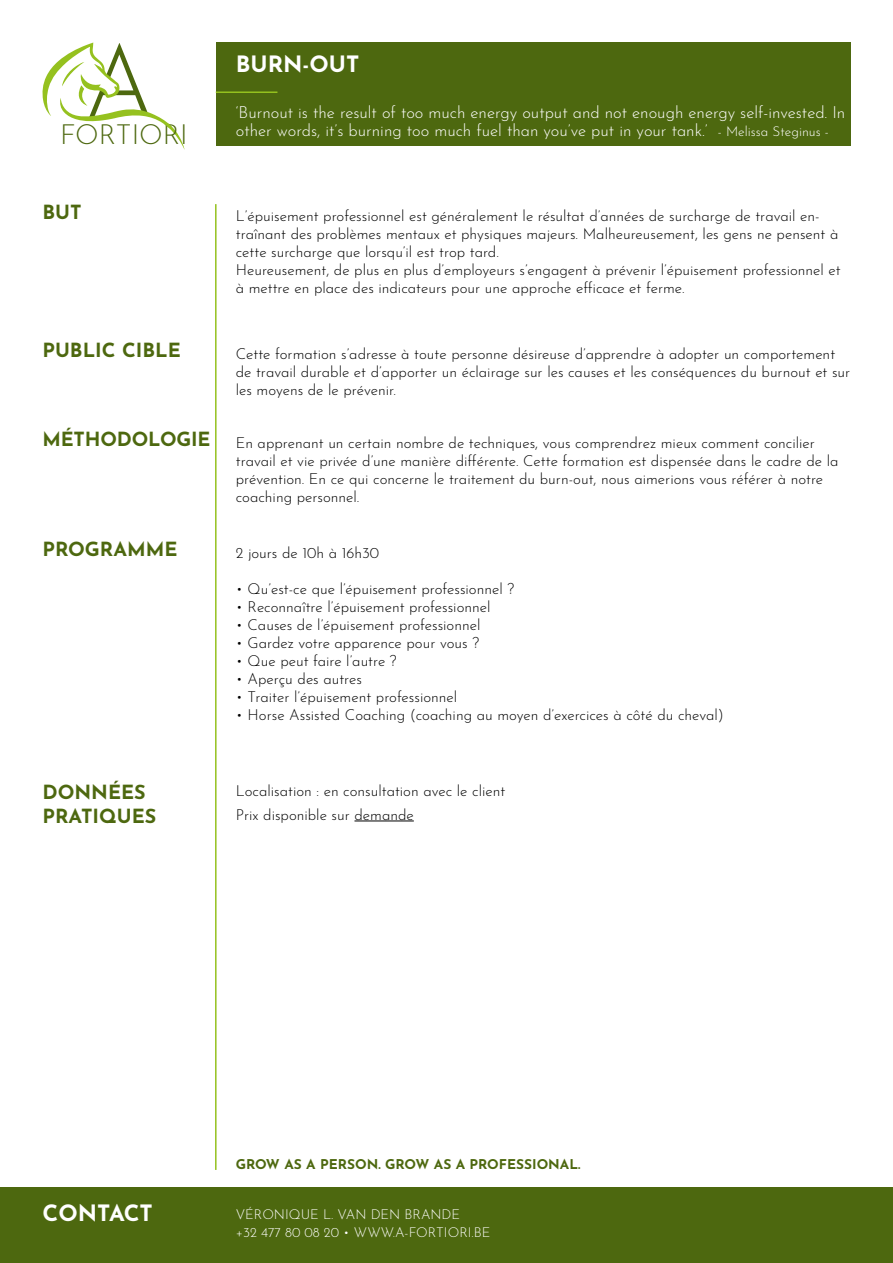
<style>
.page{position:relative;width:893px;height:1263px;background:#fff}
.page>*{position:absolute;margin:0;border:0;box-sizing:border-box;transform-origin:0 0}
.t1{font:300 27.45px "Josefin Sans";color:#4d680f}
.t2{font:700 22.5px "Josefin Sans";color:#fff}
.t3{font:700 19.5px/24px "Josefin Sans";color:#4d680f}
.t4{font:300 16.5px/18px "Josefin Sans";color:#fff}
.t5{font:300 15px/18px "Josefin Sans";color:#000}
.t6{font:300 13.5px/18px "Josefin Sans";color:#fff}
.t7{font:700 13.5px "Josefin Sans";color:#4d680f}
.s1{font-size:13.5px}
</style>
<div class="page">
<div style="left:0;top:1187px;width:893px;height:76px;background:#4d680f"></div>
<div style="left:216px;top:43px;width:634px;height:103px;background:#4d680f"></div>
<svg style="left:42px;top:43px;width:142px;height:106px"></svg>
<hr style="left:216px;top:91px;width:61px;height:2px;background:#95c11f">
<hr style="left:215px;top:204px;width:2px;height:966px;background:#95c11f">
<hr style="left:354px;top:820px;width:60px;height:1px;background:#000">
<h1 class="t1" style="left:60px;top:113px;width:129px">FORTIORI</h1>
<h3 class="t3" style="left:43px;top:197px;width:41px">BUT</h3>
<h3 class="t3" style="left:43px;top:335px;width:140px">PUBLIC CIBLE</h3>
<h3 class="t3" style="left:43px;top:424px;width:169px">MÉTHODOLOGIE</h3>
<h3 class="t3" style="left:43px;top:534px;width:137px">PROGRAMME</h3>
<h2 class="t2" style="left:236px;top:44px;width:125px">BURN-OUT</h2>
<p class="t4" style="left:236px;top:101px;width:611px">‘Burnout is the result of too much energy output and not enough energy self-invested. In other words, it’s burning too much fuel than you’ve put in your tank.’ <span class="s1">- Melissa Steginus -</span></p>
<p class="t5" style="left:236px;top:205px;width:606px">L’épuisement professionnel est généralement le résultat d’années de surcharge de travail en&shy;traînant des problèmes mentaux et physiques majeurs. Malheureusement, les gens ne pensent à cette surcharge que lorsqu’il est trop tard.<br>Heureusement, de plus en plus d’employeurs s’engagent à prévenir l’épuisement professionnel et à mettre en place des indicateurs pour une approche efficace et ferme.</p>
<p class="t5" style="left:236px;top:343px;width:616px">Cette formation s’adresse à toute personne désireuse d’apprendre à adopter un comportement de travail durable et d’apporter un éclairage sur les causes et les conséquences du burnout et sur les moyens de le prévenir.</p>
<p class="t5" style="left:236px;top:432px;width:604px">En apprenant un certain nombre de techniques, vous comprendrez mieux comment concilier travail et vie privée d’une manière différente. Cette formation est dispensée dans le cadre de la prévention. En ce qui concerne le traitement du burn-out, nous aimerions vous référer à notre coaching personnel.</p>
<p class="t5" style="left:236px;top:542px;width:145px">2 jours de 10h à 16h30</p>
<p class="t5" style="left:236px;top:578px;width:280px">• Qu’est-ce que l’épuisement professionnel ?</p>
<p class="t5" style="left:236px;top:596px;width:256px">• Reconnaître l’épuisement professionnel</p>
<p class="t5" style="left:236px;top:614px;width:246px">• Causes de l’épuisement professionnel</p>
<p class="t5" style="left:236px;top:632px;width:245px">• Gardez votre apparence pour vous ?</p>
<p class="t5" style="left:236px;top:650px;width:163px">• Que peut faire l’autre ?</p>
<p class="t5" style="left:236px;top:668px;width:128px">• Aperçu des autres</p>
<p class="t5" style="left:236px;top:686px;width:223px">• Traiter l’épuisement professionnel</p>
<p class="t5" style="left:236px;top:704px;width:490px">• Horse Assisted Coaching (coaching au moyen d’exercices à côté du cheval)</p>
<h3 class="t3" style="left:43px;top:777px;width:115px">DONNÉES<br>PRATIQUES</h3>
<p class="t5" style="left:236px;top:777px;width:271px;line-height:24px">Localisation : en consultation avec le client<br>Prix disponible sur demande</p>
<h2 class="t2" style="left:43px;top:1193px;width:112px">CONTACT</h2>
<p class="t7" style="left:236px;top:1152px;width:346px">GROW AS A PERSON. GROW AS A PROFESSIONAL.</p>
<p class="t6" style="left:236px;top:1204px;width:256px">VÉRONIQUE L. VAN DEN BRANDE<br>+32 477 80 08 20 • WWW.A-FORTIORI.BE</p>
</div>
